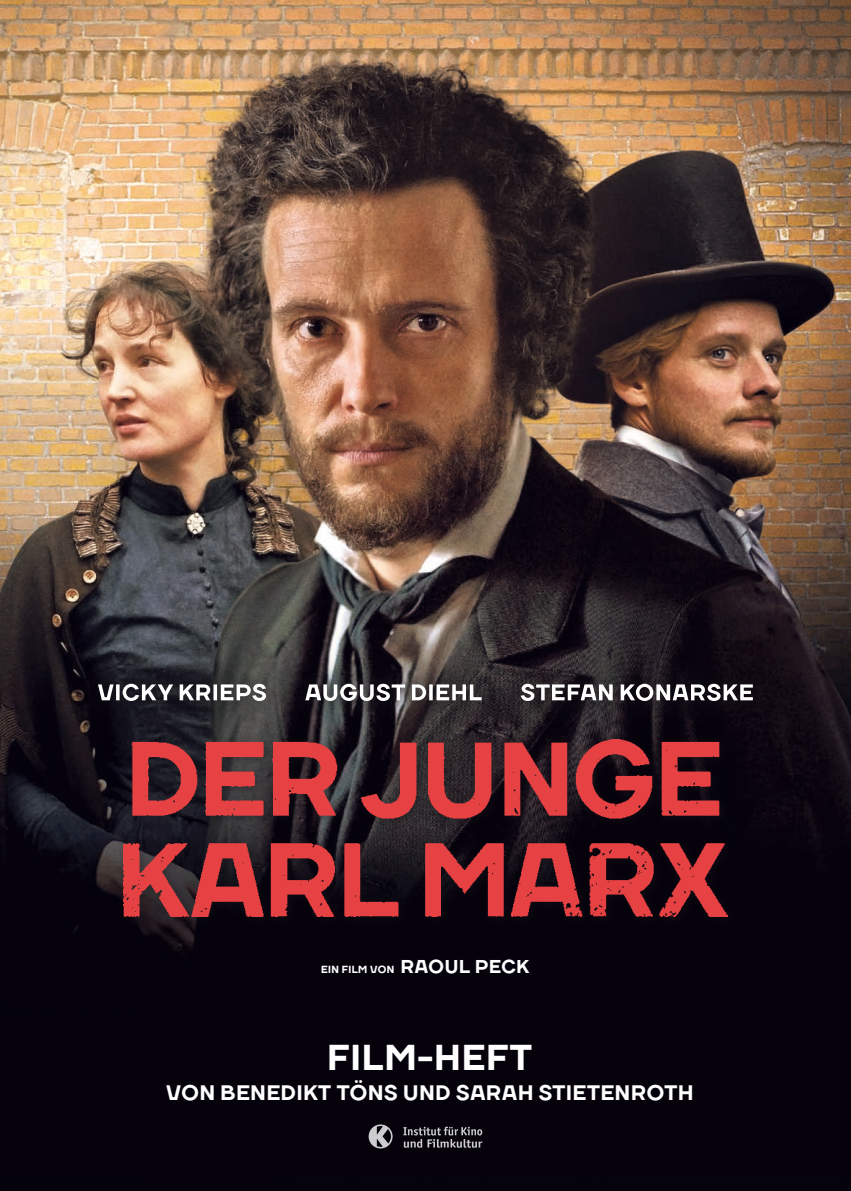
<style>
.page{position:relative;width:851px;height:1191px;background:#fff}
.page>*{position:absolute;margin:0;border:0;box-sizing:border-box;transform-origin:0 0}
.t1{font:800 36px "TT Firs";letter-spacing:.04em;color:#fff}
.t2{font:800 21px "TT Firs";letter-spacing:.04em;color:#fff}
.t3{font:800 10.35px "TT Firs";letter-spacing:.04em;color:#fff}
.s1{font-size:18.6px}
</style>
<div class="page">
<img style="left:0;top:0;width:850px;height:1191px">
<div style="left:117px;top:733px;width:621px;height:194px;background:#1a171c;opacity:.34"></div>
<img style="left:123px;top:739px;width:604px;height:177px">
<div style="left:72px;top:656px;width:707px;height:72px;background:#1a171c;opacity:.5"></div>
<svg style="left:98px;top:684px;width:654px;height:17px"></svg>
<svg style="left:403px;top:1126px;width:79px;height:21px;background:#403e46"></svg>
<svg style="left:368px;top:1124px;width:24px;height:24px"></svg>
<p class="t3" style="left:321px;top:962px;width:210px">EIN FILM VON <span class="s1">RAOUL PECK</span></p>
<h1 class="t1" style="left:327px;top:1034px;width:206px">FILM-HEFT</h1>
<p class="t2" style="left:166px;top:1079px;width:528px">VON BENEDIKT TÖNS UND SARAH STIETENROTH</p>
</div>
